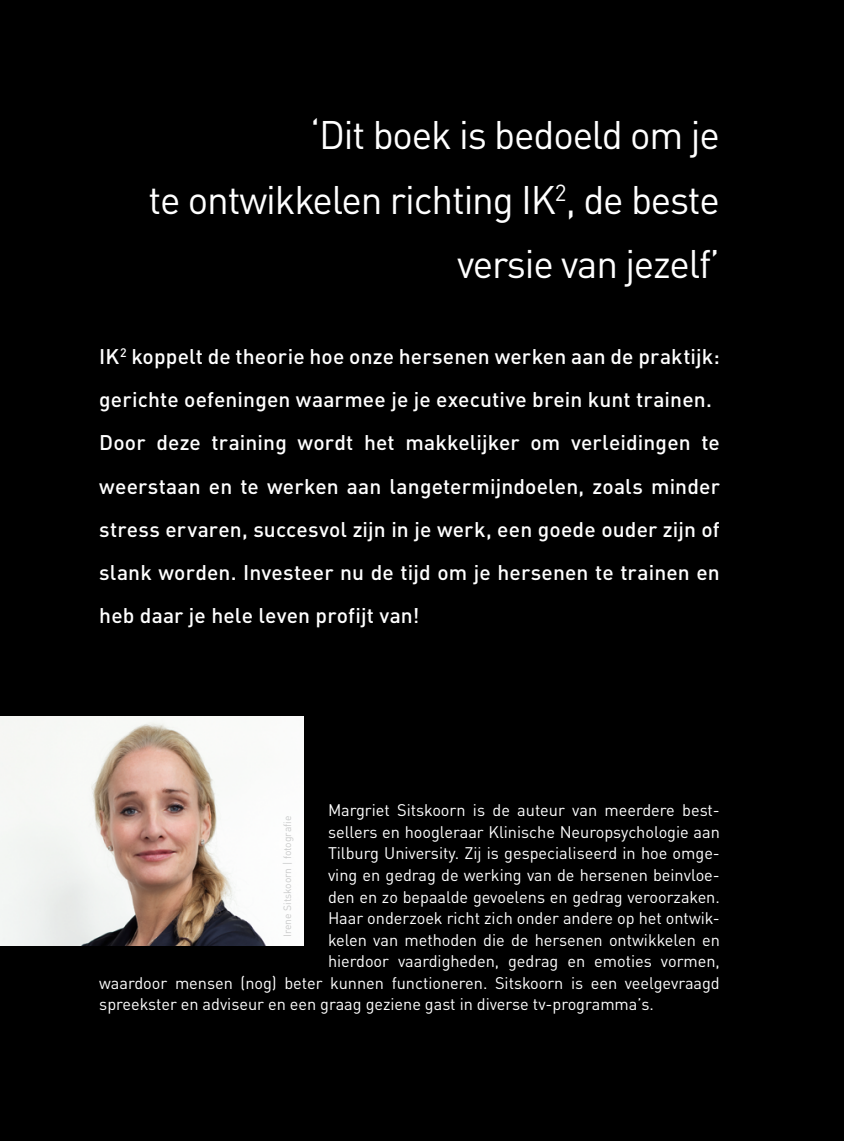
<style>
.page{position:relative;width:844px;height:1141px;background:#fff}
.page>*{position:absolute;margin:0;border:0;box-sizing:border-box;transform-origin:0 0}
.t1{font:39.38px/64.6px "DIN Pro";letter-spacing:-.03em;color:#fff;text-align:right}
.t2{font:500 21px/43.1px "DIN Pro";letter-spacing:.005em;color:#fff}
.t3{font:16.62px "DIN Pro";color:#fff}
.t4{font:10.5px "DIN Pro";color:#cacbcb}
</style>
<div class="page">
<div style="left:0;top:0;width:843px;height:1141px;background:#000"></div>
<img style="left:0;top:717px;width:303px;height:229px">
<h1 class="t1" style="left:149px;top:100px;width:572px">‘Dit boek is bedoeld om je<br>te ontwikkelen richting IK<sup>2</sup>, de beste versie van jezelf’</h1>
<p class="t2" style="left:99px;top:334px;width:622px">IK<sup>2</sup> koppelt de theorie hoe onze hersenen werken aan de praktijk: gerichte oefeningen waarmee je je executive brein kunt trainen.<br>Door deze training wordt het makkelijker om verleidingen te weerstaan en te werken aan langetermijndoelen, zoals minder stress ervaren, succesvol zijn in je werk, een goede ouder zijn of slank worden. Investeer nu de tijd om je hersenen te trainen en heb daar je hele leven profijt van!</p>
<p class="t3" style="left:328px;top:798px;width:391px">Margriet Sitskoorn is de auteur van meerdere best-</p>
<p class="t3" style="left:328px;top:819px;width:393px">sellers en hoogleraar Klinische Neuropsychologie aan</p>
<p class="t3" style="left:328px;top:841px;width:393px">Tilburg University. Zij is gespecialiseerd in hoe omge-</p>
<p class="t3" style="left:328px;top:862px;width:393px">ving en gedrag de werking van de hersenen beinvloe-</p>
<p class="t3" style="left:328px;top:884px;width:393px">den en zo bepaalde gevoelens en gedrag veroorzaken.</p>
<p class="t3" style="left:328px;top:905px;width:393px">Haar onderzoek richt zich onder andere op het ontwik-</p>
<p class="t3" style="left:328px;top:927px;width:393px">kelen van methoden die de hersenen ontwikkelen en</p>
<p class="t3" style="left:328px;top:948px;width:393px">hierdoor vaardigheden, gedrag en emoties vormen,</p>
<p class="t3" style="left:99px;top:970px;width:622px">waardoor mensen (nog) beter kunnen functioneren. Sitskoorn is een veelgevraagd</p>
<p class="t3" style="left:99px;top:991px;width:556px">spreekster en adviseur en een graag geziene gast in diverse tv-programma’s.</p>
<p class="t4" style="left:279px;top:937px;width:123px;rotate:-90deg">Irene Sitskoorn | fotografie</p>
</div>
